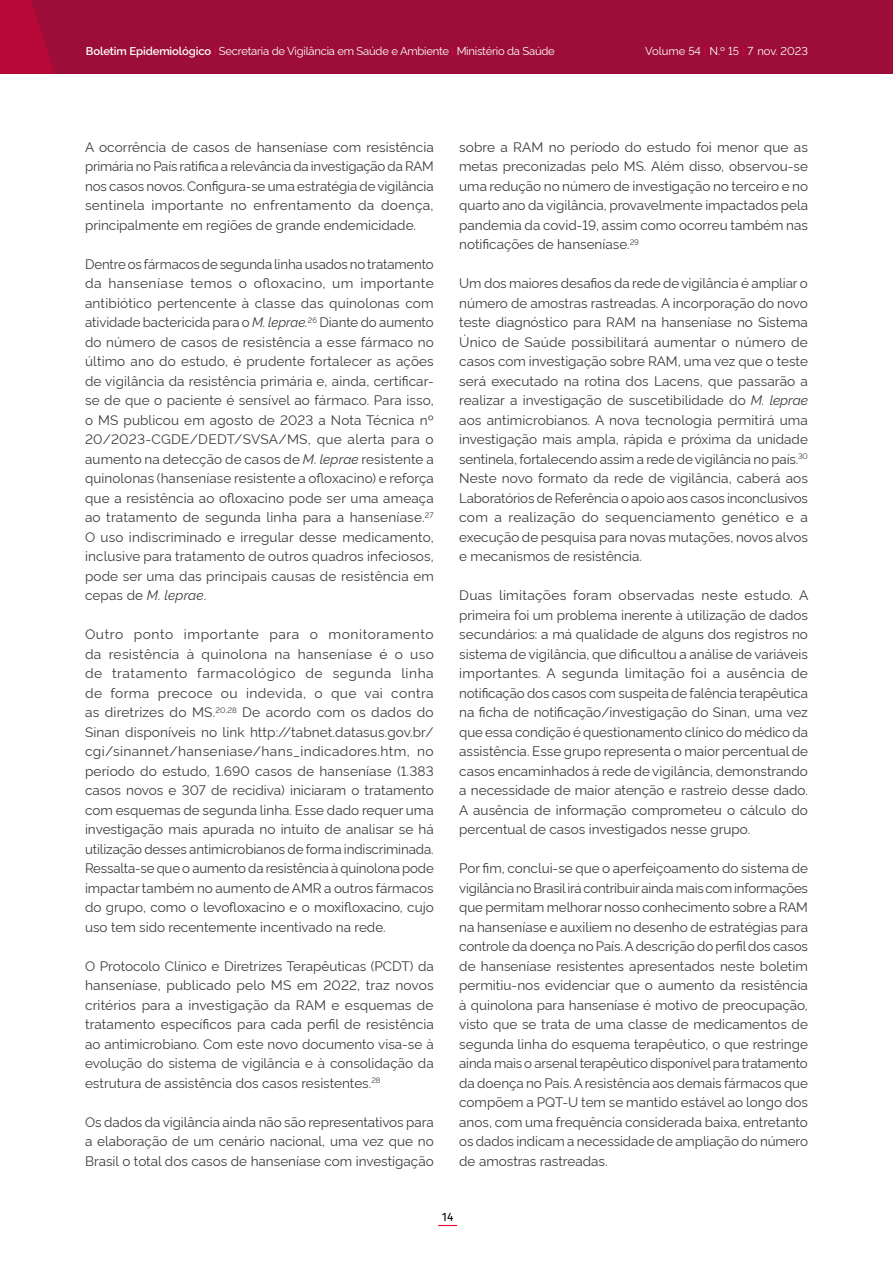
<style>
.page{position:relative;width:893px;height:1263px;background:#fff}
.page>*{position:absolute;margin:0;border:0;box-sizing:border-box;transform-origin:0 0}
.t1{font:13.5px/19.5px "Rawline";color:#3c3c3b;text-align:justify}
.t2{font:12px "Fira Sans";color:#000}
.t3{font:11.25px "Rawline";letter-spacing:-.02em;color:#fff}
.t4{font:11.25px "Rawline";color:#fff}
.s1{font-weight:600}
.s2{font-weight:500;color:#e40138}
.s3{font-style:italic}
</style>
<div class="page">
<div style="left:0;top:0;width:893px;height:74px;background:#9c0d39"></div>
<svg style="left:438px;top:1225px;width:19px;height:1px"></svg>
<svg style="left:0;top:0;width:54px;height:74px"></svg>
<p class="t3" style="left:86px;top:42px;width:470px"><span class="s1">Boletim Epidemiológico</span> <span class="s2">|</span> Secretaria de Vigilância em Saúde e Ambiente <span class="s2">|</span> Ministério da Saúde</p>
<p class="t4" style="left:645px;top:43px;width:164px">Volume 54 <span class="s2">|</span> N.º 15 <span class="s2">|</span> 7 nov. 2023</p>
<p class="t1" style="left:85px;top:136px;width:350px">A ocorrência de casos de hanseníase com resistência primária no País ratifica a relevância da investigação da RAM nos casos novos. Configura-se uma estratégia de vigilância sentinela importante no enfrentamento da doença, principalmente em regiões de grande endemicidade.</p>
<p class="t1" style="left:85px;top:253px;width:350px">Dentre os fármacos de segunda linha usados no tratamento da hanseníase temos o ofloxacino, um importante antibiótico pertencente à classe das quinolonas com atividade bactericida para o <span class="s3">M. leprae.</span><sup>26</sup> Diante do aumento do número de casos de resistência a esse fármaco no último ano do estudo, é prudente fortalecer as ações de vigilância da resistência primária e, ainda, certificar&shy;se de que o paciente é sensível ao fármaco. Para isso, o MS publicou em agosto de 2023 a Nota Técnica nº 20/2023-CGDE/DEDT/SVSA/MS, que alerta para o aumento na detecção de casos de <span class="s3">M. leprae</span> resistente a quinolonas (hanseníase resistente a ofloxacino) e reforça que a resistência ao ofloxacino pode ser uma ameaça ao tratamento de segunda linha para a hanseníase.<sup>27<br></sup>O uso indiscriminado e irregular desse medicamento, inclusive para tratamento de outros quadros infeciosos, pode ser uma das principais causas de resistência em cepas de <span class="s3">M. leprae</span>.</p>
<p class="t1" style="left:85px;top:623px;width:350px">Outro ponto importante para o monitoramento da resistência à quinolona na hanseníase é o uso de tratamento farmacológico de segunda linha de forma precoce ou indevida, o que vai contra as diretrizes do MS.<sup>20,28</sup> De acordo com os dados do Sinan disponíveis no link http://tabnet.datasus.gov.br/ cgi/sinannet/hanseniase/hans_indicadores.htm, no período do estudo, 1.690 casos de hanseníase (1.383 casos novos e 307 de recidiva) iniciaram o tratamento com esquemas de segunda linha. Esse dado requer uma investigação mais apurada no intuito de analisar se há utilização desses antimicrobianos de forma indiscriminada.<br>Ressalta-se que o aumento da resistência à quinolona pode impactar também no aumento de AMR a outros fármacos do grupo, como o levofloxacino e o moxifloxacino, cujo uso tem sido recentemente incentivado na rede.</p>
<p class="t1" style="left:85px;top:955px;width:350px">O Protocolo Clínico e Diretrizes Terapêuticas (PCDT) da hanseníase, publicado pelo MS em 2022, traz novos critérios para a investigação da RAM e esquemas de tratamento específicos para cada perfil de resistência ao antimicrobiano. Com este novo documento visa-se à evolução do sistema de vigilância e à consolidação da estrutura de assistência dos casos resistentes.<sup>28</sup></p>
<p class="t1" style="left:85px;top:1111px;width:350px">Os dados da vigilância ainda não são representativos para a elaboração de um cenário nacional, uma vez que no Brasil o total dos casos de hanseníase com investigação</p>
<p class="t1" style="left:459px;top:136px;width:350px">sobre a RAM no período do estudo foi menor que as metas preconizadas pelo MS. Além disso, observou-se uma redução no número de investigação no terceiro e no quarto ano da vigilância, provavelmente impactados pela pandemia da covid-19, assim como ocorreu também nas notificações de hanseníase.<sup>29</sup></p>
<p class="t1" style="left:459px;top:272px;width:350px">Um dos maiores desafios da rede de vigilância é ampliar o número de amostras rastreadas. A incorporação do novo teste diagnóstico para RAM na hanseníase no Sistema Único de Saúde possibilitará aumentar o número de casos com investigação sobre RAM, uma vez que o teste será executado na rotina dos Lacens, que passarão a realizar a investigação de suscetibilidade do <span class="s3">M. leprae </span>aos antimicrobianos. A nova tecnologia permitirá uma investigação mais ampla, rápida e próxima da unidade sentinela, fortalecendo assim a rede de vigilância no país.<sup>30<br></sup>Neste novo formato da rede de vigilância, caberá aos Laboratórios de Referência o apoio aos casos inconclusivos com a realização do sequenciamento genético e a execução de pesquisa para novas mutações, novos alvos e mecanismos de resistência.</p>
<p class="t1" style="left:459px;top:584px;width:351px">Duas limitações foram observadas neste estudo. A primeira foi um problema inerente à utilização de dados secundários: a má qualidade de alguns dos registros no sistema de vigilância, que dificultou a análise de variáveis importantes. A segunda limitação foi a ausência de notificação dos casos com suspeita de falência terapêutica na ficha de notificação/investigação do Sinan, uma vez que essa condição é questionamento clínico do médico da assistência. Esse grupo representa o maior percentual de casos encaminhados à rede de vigilância, demonstrando a necessidade de maior atenção e rastreio desse dado.<br>A ausência de informação comprometeu o cálculo do percentual de casos investigados nesse grupo.</p>
<p class="t1" style="left:459px;top:857px;width:350px">Por fim, conclui-se que o aperfeiçoamento do sistema de vigilância no Brasil irá contribuir ainda mais com informações que permitam melhorar nosso conhecimento sobre a RAM na hanseníase e auxiliem no desenho de estratégias para controle da doença no País. A descrição do perfil dos casos de hanseníase resistentes apresentados neste boletim permitiu-nos evidenciar que o aumento da resistência à quinolona para hanseníase é motivo de preocupação, visto que se trata de uma classe de medicamentos de segunda linha do esquema terapêutico, o que restringe ainda mais o arsenal terapêutico disponível para tratamento da doença no País. A resistência aos demais fármacos que compõem a PQT-U tem se mantido estável ao longo dos anos, com uma frequência considerada baixa, entretanto os dados indicam a necessidade de ampliação do número de amostras rastreadas.</p>
<p class="t2" style="left:442px;top:1207px;width:13px">14</p>
</div>
